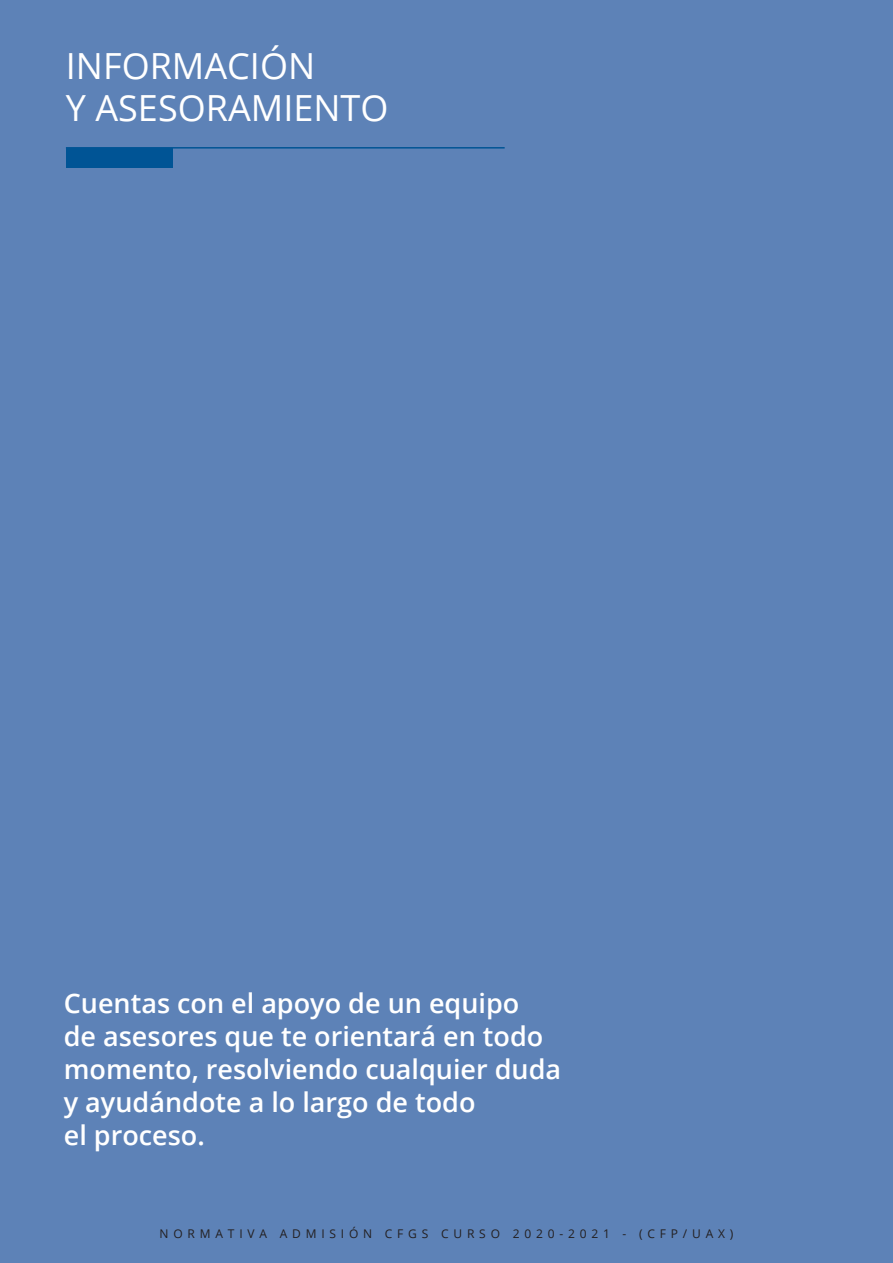
<style>
.page{position:relative;width:893px;height:1263px;background:#5d82b7}
.page>*{position:absolute;margin:0;border:0;box-sizing:border-box;transform-origin:0 0}
.t1{font:36px "Open Sans";color:#fff}
.t2{font:600 27px/33px "Open Sans";color:#fff}
.t3{font:12px "Open Sans";letter-spacing:.4em;color:#231f20}
</style>
<div class="page">
<div style="left:66px;top:148px;width:106px;height:19px;background:#005495"></div>
<hr style="left:66px;top:147px;width:439px;height:2px;background:#005495">
<p class="t1" style="left:66px;top:41px;width:251px">INFORMACIÓN</p>
<p class="t1" style="left:66px;top:83px;width:324px">Y ASESORAMIENTO</p>
<p class="t2" style="left:64px;top:986px;width:499px">Cuentas con el apoyo de un equipo<br>de asesores que te orientará en todo momento, resolviendo cualquier duda y ayudándote a lo largo de todo<br>el proceso.</p>
<p class="t3" style="left:160px;top:1225px;width:575px">NORMATIVA ADMISIÓN CFGS CURSO 2020-2021 - (CFP/UAX)</p>
</div>
